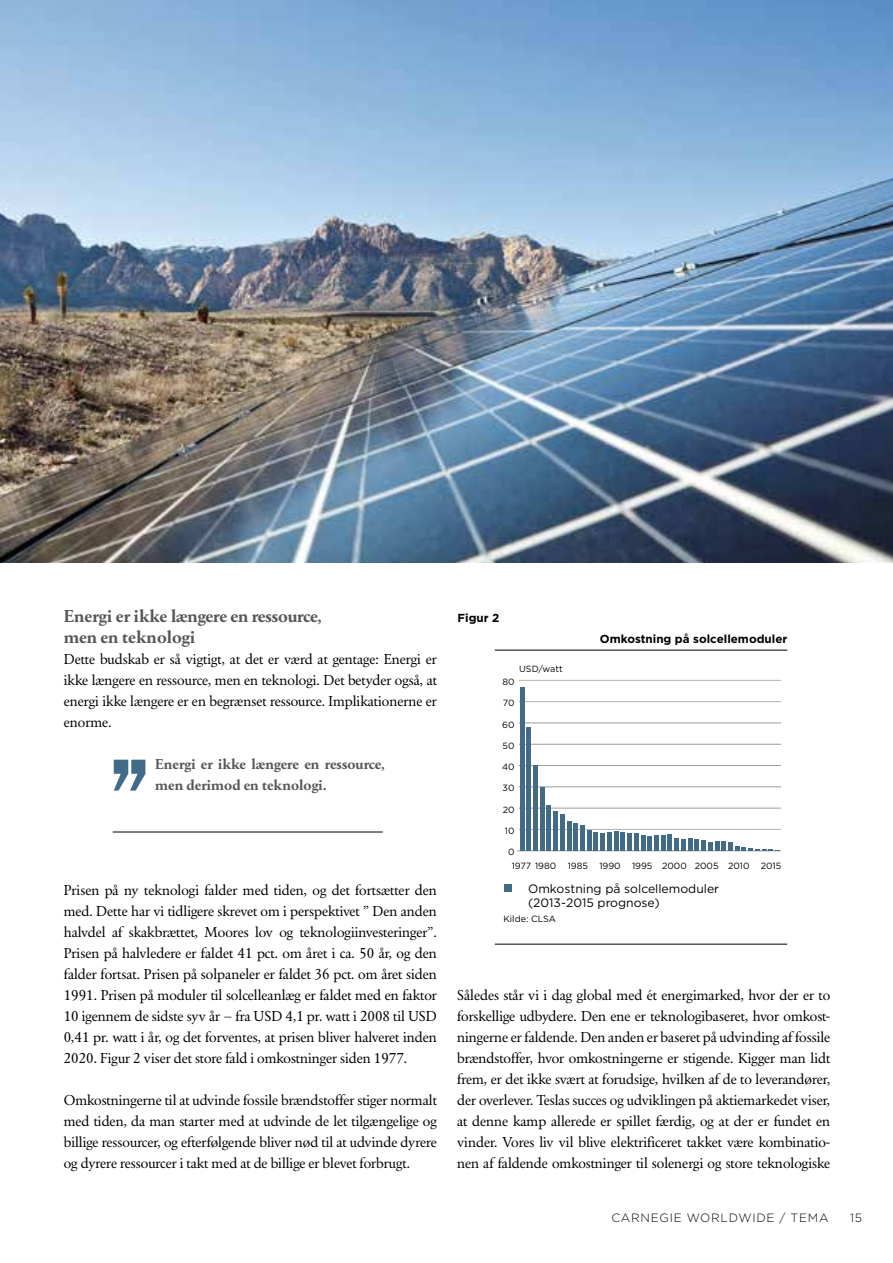
<style>
.page{position:relative;width:893px;height:1263px;background:#fff}
.page>*{position:absolute;margin:0;border:0;box-sizing:border-box;transform-origin:0 0}
.t1{font:700 18px/21px "Primo Serif";letter-spacing:-.01em;color:#575756}
.t2{font:15px/21px "Primo Serif";color:#000;text-align:justify}
.t3{font:700 15px/21px "Primo Serif";color:#575756}
.t4{font:12.15px/14.5px "Gotham";color:#000}
.t5{font:300 12px "Gotham";letter-spacing:.06em;color:#000}
.t6{font:700 11.7px "Gotham";color:#000}
.t7{font:9px "Gotham";color:#000}
</style>
<div class="page">
<img style="left:0;top:0;width:893px;height:563px">
<hr style="left:113px;top:832px;width:270px;height:1px;background:#000">
<svg style="left:114px;top:760px;width:31px;height:31px"></svg>
<hr style="left:495px;top:650px;width:292px;height:1px;background:#000">
<hr style="left:495px;top:944px;width:292px;height:1px;background:#000">
<hr style="left:519px;top:850px;width:262px;height:1px;background:#9d9d9c">
<hr style="left:517px;top:850px;width:262px;height:1px;background:#b3b2b2">
<hr style="left:519px;top:829px;width:262px;height:1px;background:#b3b2b2">
<hr style="left:519px;top:808px;width:262px;height:1px;background:#9d9d9c">
<hr style="left:519px;top:786px;width:262px;height:1px;background:#9d9d9c">
<hr style="left:519px;top:765px;width:262px;height:1px;background:#9d9d9c">
<hr style="left:519px;top:744px;width:262px;height:1px;background:#9d9d9c">
<hr style="left:519px;top:722px;width:262px;height:1px;background:#9d9d9c">
<hr style="left:519px;top:701px;width:262px;height:1px;background:#b3b2b2">
<hr style="left:519px;top:680px;width:262px;height:1px;background:#b3b2b2">
<hr style="left:520px;top:687px;width:4px;height:164px;background:#426b87">
<div style="left:526px;top:727px;width:5px;height:124px;background:#426b87"></div>
<div style="left:533px;top:765px;width:5px;height:86px;background:#426b87"></div>
<hr style="left:540px;top:787px;width:4px;height:64px;background:#426b87">
<hr style="left:547px;top:805px;width:4px;height:46px;background:#426b87">
<div style="left:553px;top:811px;width:5px;height:40px;background:#426b87"></div>
<div style="left:560px;top:814px;width:5px;height:37px;background:#426b87"></div>
<hr style="left:567px;top:821px;width:4px;height:30px;background:#426b87">
<div style="left:573px;top:823px;width:5px;height:28px;background:#426b87"></div>
<div style="left:580px;top:825px;width:5px;height:26px;background:#426b87"></div>
<div style="left:587px;top:830px;width:5px;height:21px;background:#426b87"></div>
<hr style="left:594px;top:833px;width:4px;height:18px;background:#426b87">
<div style="left:600px;top:834px;width:5px;height:17px;background:#426b87"></div>
<div style="left:607px;top:833px;width:5px;height:18px;background:#426b87"></div>
<hr style="left:614px;top:831px;width:4px;height:20px;background:#426b87">
<div style="left:620px;top:833px;width:5px;height:18px;background:#426b87"></div>
<div style="left:627px;top:833px;width:5px;height:18px;background:#426b87"></div>
<div style="left:634px;top:833px;width:5px;height:18px;background:#426b87"></div>
<hr style="left:641px;top:835px;width:4px;height:16px;background:#426b87">
<div style="left:647px;top:836px;width:5px;height:15px;background:#426b87"></div>
<div style="left:654px;top:835px;width:5px;height:16px;background:#426b87"></div>
<div style="left:661px;top:835px;width:5px;height:16px;background:#426b87"></div>
<hr style="left:668px;top:834px;width:4px;height:17px;background:#426b87">
<div style="left:674px;top:838px;width:5px;height:13px;background:#426b87"></div>
<div style="left:681px;top:839px;width:5px;height:12px;background:#426b87"></div>
<hr style="left:688px;top:838px;width:4px;height:13px;background:#426b87">
<div style="left:694px;top:839px;width:5px;height:12px;background:#426b87"></div>
<div style="left:701px;top:840px;width:5px;height:11px;background:#426b87"></div>
<div style="left:708px;top:842px;width:5px;height:9px;background:#426b87"></div>
<hr style="left:715px;top:841px;width:4px;height:10px;background:#426b87">
<div style="left:721px;top:841px;width:5px;height:10px;background:#426b87"></div>
<div style="left:728px;top:842px;width:5px;height:9px;background:#426b87"></div>
<svg style="left:735px;top:846px;width:45px;height:5px"></svg>
<div style="left:504px;top:884px;width:8px;height:8px;background:#426b87"></div>
<p class="t1" style="left:64px;top:606px;width:260px">Energi er ikke længere en ressource, men en teknologi</p>
<p class="t2" style="left:64px;top:648px;width:375px">Dette budskab er så vigtigt, at det er værd at gentage: Energi er ikke længere en ressource, men en teknologi. Det betyder også, at energi ikke længere er en begrænset ressource. Implikationerne er enorme.</p>
<p class="t3" style="left:155px;top:754px;width:231px">Energi er ikke længere en ressource, men derimod en teknologi.</p>
<p class="t2" style="left:64px;top:879px;width:375px">Prisen på ny teknologi falder med tiden, og det fortsætter den med. Dette har vi tidligere skrevet om i perspektivet ” Den anden halvdel af skakbrættet, Moores lov og teknologiinvesteringer”.<br>Prisen på halvledere er faldet 41 pct. om året i ca. 50 år, og den falder fortsat. Prisen på solpaneler er faldet 36 pct. om året siden 1991. Prisen på moduler til solcelleanlæg er faldet med en faktor 10 igennem de sidste syv år – fra USD 4,1 pr. watt i 2008 til USD 0,41 pr. watt i år, og det forventes, at prisen bliver halveret inden 2020. Figur 2 viser det store fald i omkostninger siden 1977.</p>
<p class="t2" style="left:64px;top:1089px;width:375px">Omkostningerne til at udvinde fossile brændstoffer stiger normalt med tiden, da man starter med at udvinde de let tilgængelige og billige ressourcer, og efterfølgende bliver nød til at udvinde dyrere og dyrere ressourcer i takt med at de billige er blevet forbrugt.</p>
<p class="t6" style="left:458px;top:610px;width:43px">Figur 2</p>
<p class="t7" style="left:519px;top:663px;width:45px">USD/watt</p>
<p class="t7" style="left:502px;top:676px;width:14px">80</p>
<p class="t7" style="left:503px;top:697px;width:13px">70</p>
<p class="t7" style="left:502px;top:719px;width:14px">60</p>
<p class="t7" style="left:503px;top:740px;width:13px">50</p>
<p class="t7" style="left:502px;top:761px;width:14px">40</p>
<p class="t7" style="left:503px;top:782px;width:13px">30</p>
<p class="t7" style="left:503px;top:804px;width:13px">20</p>
<p class="t7" style="left:505px;top:825px;width:11px">10</p>
<p class="t7" style="left:508px;top:846px;width:8px">0</p>
<p class="t6" style="left:600px;top:631px;width:189px">Omkostning på solcellemoduler</p>
<p class="t7" style="left:512px;top:860px;width:46px">1977 1980</p>
<p class="t7" style="left:568px;top:860px;width:22px">1985</p>
<p class="t7" style="left:599px;top:860px;width:23px">1990</p>
<p class="t7" style="left:632px;top:860px;width:151px">1995 2000 2005 2010 2015</p>
<p class="t4" style="left:528px;top:881px;width:193px">Omkostning på solcellemoduler (2013-2015 prognose)</p>
<p class="t7" style="left:503px;top:912px;width:54px">Kilde: CLSA</p>
<p class="t2" style="left:457px;top:984px;width:375px">Således står vi i dag global med ét energimarked, hvor der er to forskellige udbydere. Den ene er teknologibaseret, hvor omkost&shy;ningerne er faldende. Den anden er baseret på udvinding af fossile brændstoffer, hvor omkostningerne er stigende. Kigger man lidt frem, er det ikke svært at forudsige, hvilken af de to leverandører, der overlever. Teslas succes og udviklingen på aktiemarkedet viser, at denne kamp allerede er spillet færdig, og at der er fundet en vinder. Vores liv vil blive elektrificeret takket være kombinatio&shy;nen af faldende omkostninger til solenergi og store teknologiske</p>
<p class="t5" style="left:611px;top:1210px;width:219px">CARNEGIE WORLDWIDE / TEMA</p>
<p class="t5" style="left:850px;top:1210px;width:13px">15</p>
</div>
